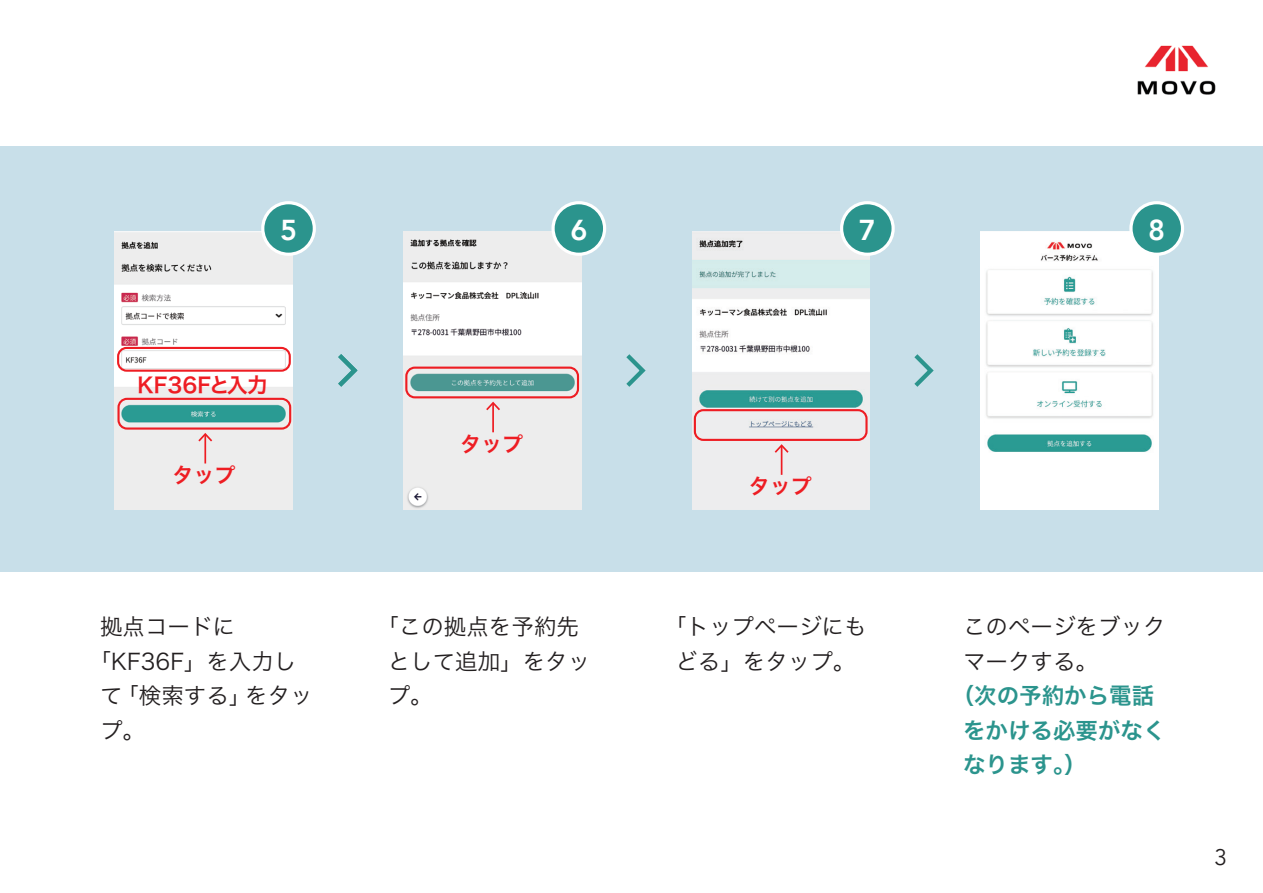
<style>
.page{position:relative;width:1263px;height:893px;background:#fff}
.page>*{position:absolute;margin:0;border:0;box-sizing:border-box;transform-origin:0 0}
.t1{font:800 28.8px "Avenir";color:#fff}
.t2{font:22.5px/34.5px "Hira Kaku Pro W3";color:#231f20}
.t3{font:22.5px/34.5px "Hira Kaku Pro W6";color:#2b948d}
.t4{font:22.5px "Avenir";color:#231f20}
.t5{font:21px "Hiragino Sans W6";color:#ee1d23}
</style>
<div class="page">
<div style="left:0;top:146px;width:1263px;height:426px;background:#c8dfe9"></div>
<img style="left:1137px;top:45px;width:79px;height:50px">
<svg style="left:626px;top:354px;width:20px;height:33px"></svg>
<svg style="left:914px;top:354px;width:20px;height:33px"></svg>
<svg style="left:338px;top:354px;width:20px;height:33px"></svg>
<img style="left:115px;top:231px;width:178px;height:279px">
<div style="left:117px;top:398px;width:174px;height:32px;border:2px solid #ee1d23;border-radius:9px"></div>
<hr style="left:204px;top:435px;width:2px;height:28px;background:#ee1d23">
<svg style="left:198px;top:433px;width:14px;height:8px"></svg>
<div style="left:117px;top:347px;width:174px;height:25px;border:2px solid #ee1d23;border-radius:9px"></div>
<div style="left:263px;top:203px;width:51px;height:51px;background:#2b948d;border-radius:50%"></div>
<div style="left:261px;top:201px;width:55px;height:55px;border:3px solid #fff;border-radius:50%"></div>
<img style="left:692px;top:232px;width:178px;height:277px">
<div style="left:694px;top:409px;width:173px;height:32px;border:2px solid #ee1d23;border-radius:9px"></div>
<svg style="left:775px;top:444px;width:13px;height:31px"></svg>
<div style="left:842px;top:203px;width:51px;height:51px;background:#2b948d;border-radius:50%"></div>
<div style="left:840px;top:201px;width:55px;height:55px;border:3px solid #fff;border-radius:50%"></div>
<img style="left:404px;top:232px;width:177px;height:277px">
<div style="left:405px;top:367px;width:174px;height:31px;border:2px solid #ee1d23;border-radius:9px"></div>
<hr style="left:492px;top:403px;width:2px;height:29px;background:#ee1d23">
<svg style="left:486px;top:402px;width:14px;height:8px"></svg>
<div style="left:553px;top:203px;width:52px;height:51px;background:#2b948d;border-radius:50%"></div>
<div style="left:551px;top:201px;width:55px;height:55px;border:3px solid #fff;border-radius:50%"></div>
<img style="left:980px;top:232px;width:178px;height:277px">
<div style="left:1131px;top:203px;width:51px;height:51px;background:#2b948d;border-radius:50%"></div>
<div style="left:1129px;top:201px;width:55px;height:55px;border:3px solid #fff;border-radius:50%"></div>
<p class="t1" style="left:280px;top:208px;width:19px">5</p>
<p class="t5" style="left:138px;top:366px;width:132px">KF36Fと入力</p>
<p class="t5" style="left:172px;top:456px;width:64px">タップ</p>
<p class="t2" style="left:100px;top:608px;width:136px">拠点コードに</p>
<p class="t2" style="left:89px;top:642px;width:209px">「KF36F」を入力し</p>
<p class="t2" style="left:100px;top:677px;width:214px">て「検索する」をタッ</p>
<p class="t2" style="left:100px;top:711px;width:46px">プ。</p>
<p class="t1" style="left:570px;top:208px;width:19px">6</p>
<p class="t1" style="left:1148px;top:208px;width:19px">8</p>
<p class="t1" style="left:859px;top:208px;width:19px">7</p>
<p class="t5" style="left:460px;top:425px;width:64px">タップ</p>
<p class="t2" style="left:388px;top:608px;width:204px;text-indent:-11px">「この拠点を予約先として追加」をタップ。</p>
<p class="t5" style="left:749px;top:467px;width:64px">タップ</p>
<p class="t2" style="left:664px;top:608px;width:204px;text-align:center">「トップページにもどる」をタップ。</p>
<p class="t2" style="left:963px;top:608px;width:204px">このページをブックマークする。</p>
<p class="t3" style="left:963px;top:678px;width:204px;text-indent:-11px">（次の予約から電話をかける必要がなくなります。）</p>
<p class="t4" style="left:1214px;top:844px;width:14px">3</p>
</div>
